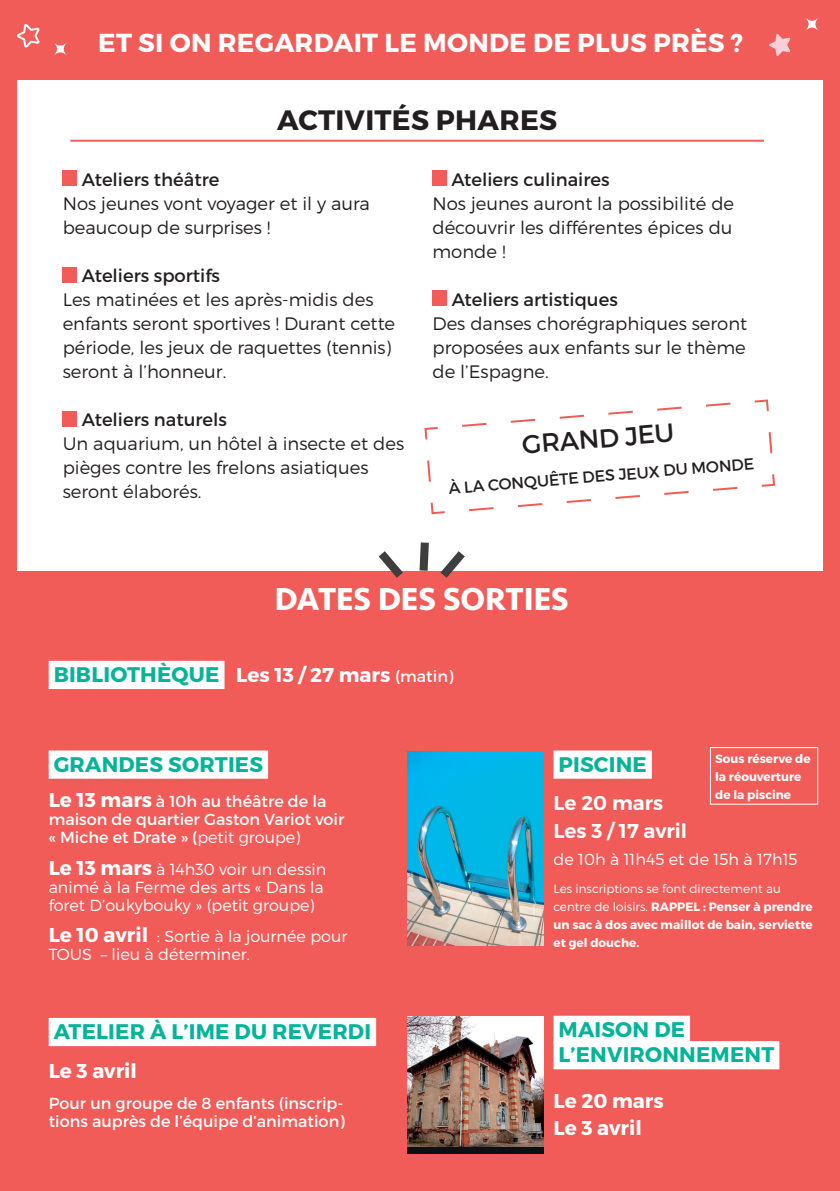
<style>
.page{position:relative;width:840px;height:1191px;background:#fff}
.page>*{position:absolute;margin:0;border:0;box-sizing:border-box;transform-origin:0 0}
.t1{font:700 33px "Seravek";color:#fff}
.t2{font:700 28px "Montserrat";letter-spacing:.01em;color:#231f20}
.t3{font:700 26px "Montserrat";letter-spacing:.01em;color:#fff}
.t4{font:26px "Montserrat";color:#231f20}
.t5{font:700 21.2px "Montserrat";letter-spacing:.01em;color:#05b398}
.t6{font:700 20px/27.4px "Montserrat";color:#fff}
.t7{font:600 20px/27.4px "Montserrat";color:#fff}
.t8{font:300 18px/24px "Montserrat";color:#231f20}
.t9{font:18px "Montserrat";color:#231f20}
.t10{font:300 16px/18px "Montserrat";color:#fff}
.t11{font:16px/18px "Montserrat";color:#fff}
.t12{font:16px "Montserrat";color:#231f20}
.t13{font:700 12px/18px "Montserrat";color:#fff;text-align:justify}
.t14{font:300 12px/18px "Montserrat";color:#fff}
.s1{font-size:21.2px;color:#05b398}
.s2{font-weight:400;font-size:16px}
.s3{font-weight:700;font-size:20px}
.s4{font-weight:300}
.s5{font-weight:700}
</style>
<div class="page">
<div style="left:0;top:0;width:839px;height:1191px;background:#f15c58"></div>
<div style="left:17px;top:80px;width:805px;height:490px;background:#fff"></div>
<svg style="left:370px;top:542px;width:103px;height:36px"></svg>
<hr style="left:70px;top:140px;width:693px;height:2px;background:#f15c58">
<svg style="left:424px;top:399px;width:351px;height:116px"></svg>
<div style="left:63px;top:171px;width:14px;height:15px;background:#f15c58"></div>
<div style="left:63px;top:267px;width:14px;height:15px;background:#f15c58"></div>
<div style="left:63px;top:411px;width:14px;height:15px;background:#f15c58"></div>
<div style="left:49px;top:661px;width:175px;height:28px;background:#fff"></div>
<div style="left:553px;top:750px;width:98px;height:28px;background:#fff"></div>
<img style="left:407px;top:751px;width:135px;height:195px">
<div style="left:49px;top:750px;width:219px;height:28px;background:#fff"></div>
<div style="left:553px;top:1015px;width:136px;height:29px;background:#fff"></div>
<div style="left:553px;top:1041px;width:226px;height:28px;background:#fff"></div>
<img style="left:407px;top:1016px;width:135px;height:137px">
<svg style="left:54px;top:42px;width:13px;height:14px"></svg>
<svg style="left:17px;top:24px;width:23px;height:24px"></svg>
<svg style="left:769px;top:34px;width:21px;height:22px"></svg>
<svg style="left:805px;top:17px;width:13px;height:14px"></svg>
<div style="left:432px;top:171px;width:14px;height:15px;background:#f15c58"></div>
<div style="left:432px;top:291px;width:14px;height:15px;background:#f15c58"></div>
<div style="left:49px;top:1018px;width:327px;height:28px;background:#fff"></div>
<div style="left:709px;top:747px;width:108px;height:57px;border:1px solid #fff"></div>
<h3 class="t3" style="left:98px;top:27px;width:646px">Et si on regardait le monde de plus près ?</h3>
<h2 class="t2" style="left:277px;top:102px;width:281px">Activités phares</h2>
<p class="t9" style="left:82px;top:169px;width:139px">Ateliers théâtre</p>
<p class="t8" style="left:63px;top:191px;width:308px">Nos jeunes vont voyager et il y aura beaucoup de surprises !</p>
<p class="t9" style="left:82px;top:265px;width:139px">Ateliers sportifs</p>
<p class="t8" style="left:63px;top:287px;width:334px">Les matinées et les après-midis des enfants seront sportives ! Durant cette période, les jeux de raquettes (tennis) seront à l’honneur.</p>
<p class="t9" style="left:82px;top:409px;width:146px">Ateliers naturels</p>
<p class="t8" style="left:63px;top:431px;width:343px">Un aquarium, un hôtel à insecte et des pièges contre les frelons asiatiques seront élaborés.</p>
<p class="t9" style="left:451px;top:168px;width:159px">Ateliers culinaires</p>
<p class="t8" style="left:432px;top:191px;width:303px;text-align:justify">Nos jeunes auront la possibilité de découvrir les différentes épices du monde !</p>
<p class="t9" style="left:451px;top:288px;width:167px">Ateliers artistiques</p>
<p class="t8" style="left:432px;top:311px;width:316px;text-align:justify">Des danses chorégraphiques seront proposées aux enfants sur le thème de l’Espagne.</p>
<h3 class="t4" style="left:520px;top:429px;width:154px;rotate:-5deg">Grand jeu</h3>
<p class="t12" style="left:447px;top:479px;width:308px;rotate:-5deg">à la conquête des jeux du monde</p>
<h1 class="t1" style="left:274px;top:573px;width:295px">DATES DES SORTIES</h1>
<p class="t5" style="left:54px;top:661px;width:64px">BIBLIOTH</p>
<p class="t6" style="left:157px;top:662px;width:298px"><span class="s1">èque</span> Les 13 / 27 mars <span class="s2">(matin)</span></p>
<p class="t5" style="left:54px;top:751px;width:64px">GRANDES</p>
<p class="t5" style="left:168px;top:751px;width:15px">SORTIES</p>
<p class="t11" style="left:49px;top:792px;width:297px"><span class="s3">Le 13 mars</span> à 10h au théâtre de la maison de quartier Gaston Variot voir « M iche et Drate » (<span class="s4">petit groupe)</span></p>
<p class="t10" style="left:49px;top:859px;width:279px"><span class="s3">Le 13 mars</span> à 14h30 voir un dessin animé à la Ferme des arts « Dans la foret D’oukybouky » (petit groupe)</p>
<p class="t10" style="left:49px;top:927px;width:300px"><span class="s3">Le 10 avril</span> : Sortie à la journée pour<br>TOUS – lieu à déterminer.</p>
<p class="t5" style="left:54px;top:1018px;width:68px">ATELIER</p>
<p class="t5" style="left:150px;top:1018px;width:222px">à l’ime du reverdi</p>
<p class="t6" style="left:49px;top:1057px;width:90px">Le 3 avril</p>
<p class="t11" style="left:49px;top:1094px;width:297px">Pour un groupe de 8 enfants (inscrip&shy;tions auprès de l’équipe d’animation)</p>
<p class="t13" style="left:714px;top:749px;width:97px;text-align:left">Sous réserve de la réouverture de la piscine</p>
<p class="t5" style="left:558px;top:751px;width:28px">pISCINE</p>
<p class="t7" style="left:553px;top:790px;width:135px">Le 20 mars<br>Les 3 / 17 avril</p>
<p class="t10" style="left:553px;top:850px;width:245px">de 10h à 11h45 et de 15h à 17h15</p>
<p class="t14" style="left:553px;top:879px;width:229px">Les inscriptions se font directement au centre de loisirs. <span class="s5">RAPPE</span></p>
<p class="t13" style="left:553px;top:897px;width:261px;text-indent:140px">L : Penser à prendre un sac à dos avec maillot de bain, serviette et gel douche.</p>
<p class="t5" style="left:558px;top:1016px;width:50px">MAISON</p>
<p class="t5" style="left:654px;top:1016px;width:16px">DE</p>
<p class="t5" style="left:558px;top:1041px;width:34px">L’ENVIRONNEMENT</p>
<p class="t6" style="left:553px;top:1087px;width:112px">Le 20 mars<br>Le 3 avril</p>
</div>
